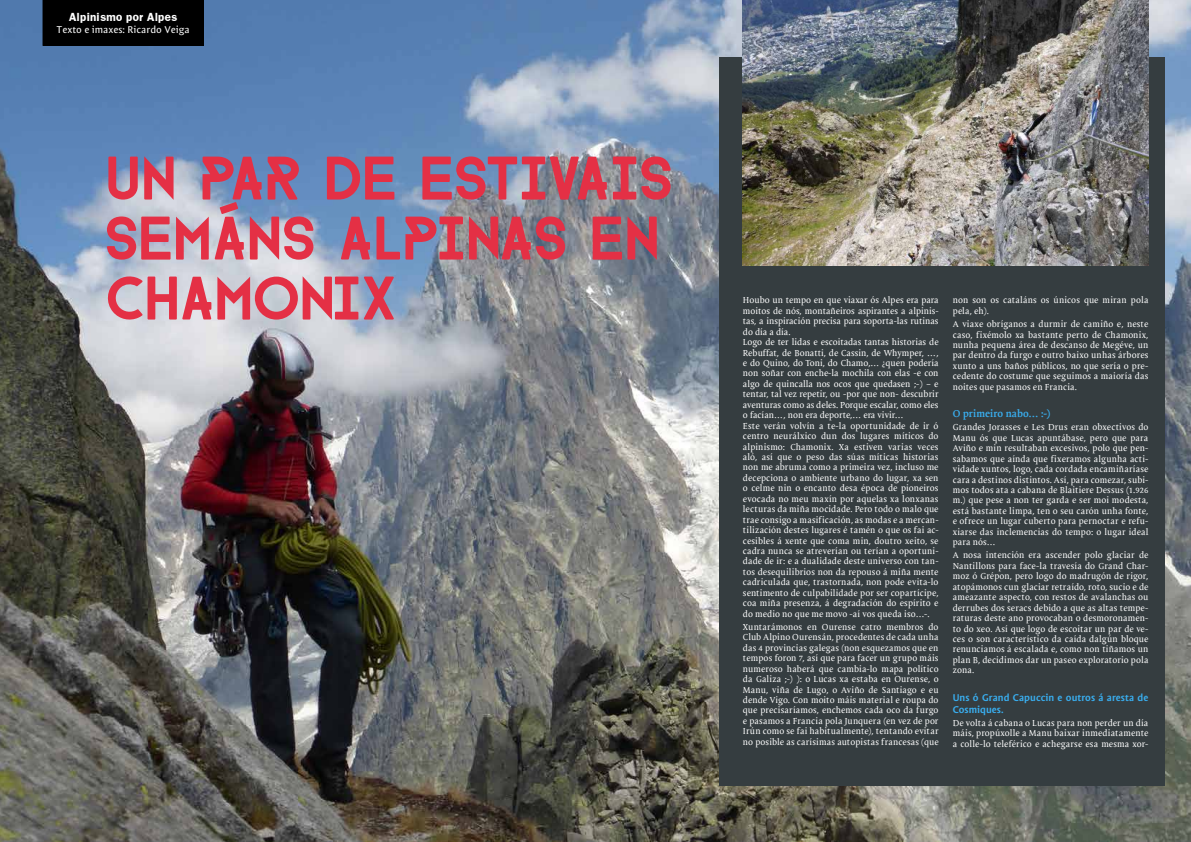
<style>
.page{position:relative;width:1191px;height:842px;background:#fff}
.page>*{position:absolute;margin:0;border:0;box-sizing:border-box;transform-origin:0 0}
.t1{font:50px/60px "FARRAY";color:#e43045}
.t2{font:700 10px/12px "Mantika Sans Pro CYR";color:#39aeef}
.t3{font:10px "Mantika Sans Pro CYR";color:#fff}
.t4{font:700 10px "Mantika Book W01";letter-spacing:.01em;color:#39aeef}
.t5{font:700 10px "Franklin";color:#fff}
.t6{font:8.7px/10.4px "Mantika Book W01";color:#fff;text-align:justify}
</style>
<div class="page">
<img style="left:0;top:0;width:1191px;height:842px">
<div style="left:719px;top:57px;width:446px;height:728px;background:#353d40"></div>
<img style="left:743px;top:0;width:405px;height:266px">
<div style="left:43px;top:0;width:161px;height:46px;background:#000"></div>
<p class="t5" style="left:69px;top:10px;width:110px">Alpinismo por Alpes</p>
<p class="t3" style="left:57px;top:23px;width:134px">Texto e imaxes: Ricardo Veiga</p>
<h1 class="t1" style="left:105px;top:149px;width:569px">UN PAR DE ESTIVAIS<br>SEMÁNS ALPINAS EN<br>CHAMONIX</h1>
<p class="t6" style="left:743px;top:295px;width:197px;text-align:left">Houbo un tempo en que viaxar ós Alpes era para moitos de nós, montañeiros aspirantes a alpinis&shy;tas, a inspiración precisa para soporta-las rutinas do día a día.<br>Logo de ter lidas e escoitadas tantas historias de Rebuffat, de Bonatti, de Cassin, de Whymper, …, e do Quino, do Toni, do Chamo,… ¿quen podería non soñar con enche-la mochila con elas -e con algo de quincalla nos ocos que quedasen ;-) – e tentar, tal vez repetir, ou -por que non- descubrir aventuras como as deles. Porque escalar, como eles o facían…, non era deporte,… era vivir…<br>Este verán volvín a te-la oportunidade de ir ó centro neurálxico dun dos lugares míticos do alpinismo: Chamonix. Xa estiven varias veces aló, así que o peso das súas míticas historias non me abruma como a primeira vez, incluso me decepciona o ambiente urbano do lugar, xa sen o celme nin o encanto desa época de pioneiros evocada no meu maxín por aquelas xa lonxanas lecturas da miña mocidade. Pero todo o malo que trae consigo a masificación, as modas e a mercan&shy;tilización destes lugares é tamén o que os fai ac&shy;cesibles á xente que coma min, doutro xeito, se cadra nunca se atreverían ou terían a oportuni&shy;dade de ir: e a dualidade deste universo con tan&shy;tos desequilibrios non da repouso á miña mente cadriculada que, trastornada, non pode evita-lo sentimento de culpabilidade por ser copartícipe, coa miña presenza, á degradación do espírito e do medio no que me movo -aí vos queda iso…-.</p>
<p class="t6" style="left:743px;top:622px;width:197px">Xuntarámonos en Ourense catro membros do Club Alpino Ourensán, procedentes de cada unha das 4 provincias galegas (non esquezamos que en tempos foron 7, así que para facer un grupo máis numeroso haberá que cambia-lo mapa político da Galiza ;-) ): o Lucas xa estaba en Ourense, o Manu, viña de Lugo, o Aviño de Santiago e eu dende Vigo. Con moito máis material e roupa do que precisaríamos, enchemos cada oco da furgo e pasamos a Francia pola Junquera (en vez de por Irún como se fai habitualmente), tentando evitar no posible as carísimas autopistas francesas (que</p>
<p class="t6" style="left:952px;top:295px;width:197px">non son os cataláns os únicos que miran pola pela, eh).</p>
<p class="t6" style="left:952px;top:319px;width:197px">A viaxe obríganos a durmir de camiño e, neste caso, fixémolo xa bastante perto de Chamonix, nunha pequena área de descanso de Megéve, un par dentro da furgo e outro baixo unhas árbores xunto a uns baños públicos, no que sería o pre&shy;cedente do costume que seguimos a maioría das noites que pasamos en Francia.</p>
<p class="t4" style="left:952px;top:408px;width:99px">O primeiro nabo… :-)</p>
<p class="t6" style="left:952px;top:422px;width:197px">Grandes Jorasses e Les Drus eran obxectivos do Manu ós que Lucas apuntábase, pero que para Aviño e min resultaban excesivos, polo que pen&shy;sabamos que aínda que fixeramos algunha acti&shy;vidade xuntos, logo, cada cordada encamiñaríase cara a destinos distintos. Así, para comezar, subi&shy;mos todos ata a cabana de Blaitiere Dessus (1.926 m.) que pese a non ter garda e ser moi modesta, está bastante limpa, ten o seu carón unha fonte, e ofrece un lugar cuberto para pernoctar e refu&shy;xiarse das inclemencias do tempo: o lugar ideal para nós…</p>
<p class="t6" style="left:952px;top:550px;width:197px">A nosa intención era ascender polo glaciar de Nantillons para face-la travesía do Grand Char&shy;moz ó Grépon, pero logo do madrugón de rigor, atopámonos cun glaciar retraído, roto, sucio e de ameazante aspecto, con restos de avalanchas ou derrubes dos seracs debido a que as altas tempe&shy;raturas deste ano provocaban o desmoronamen&shy;to do xeo. Así que logo de escoitar un par de ve&shy;ces o son característico da caída dalgún bloque renunciamos á escalada e, como non tiñamos un plan B, decidimos dar un paseo exploratorio pola zona.</p>
<p class="t2" style="left:952px;top:691px;width:197px">Uns ó Grand Capuccin e outros á aresta de<br>Cosmiques.</p>
<p class="t6" style="left:952px;top:718px;width:197px">De volta á cabana o Lucas para non perder un día máis, propúxolle a Manu baixar inmediatamente a colle-lo teleférico e achegarse esa mesma xor-</p>
</div>
